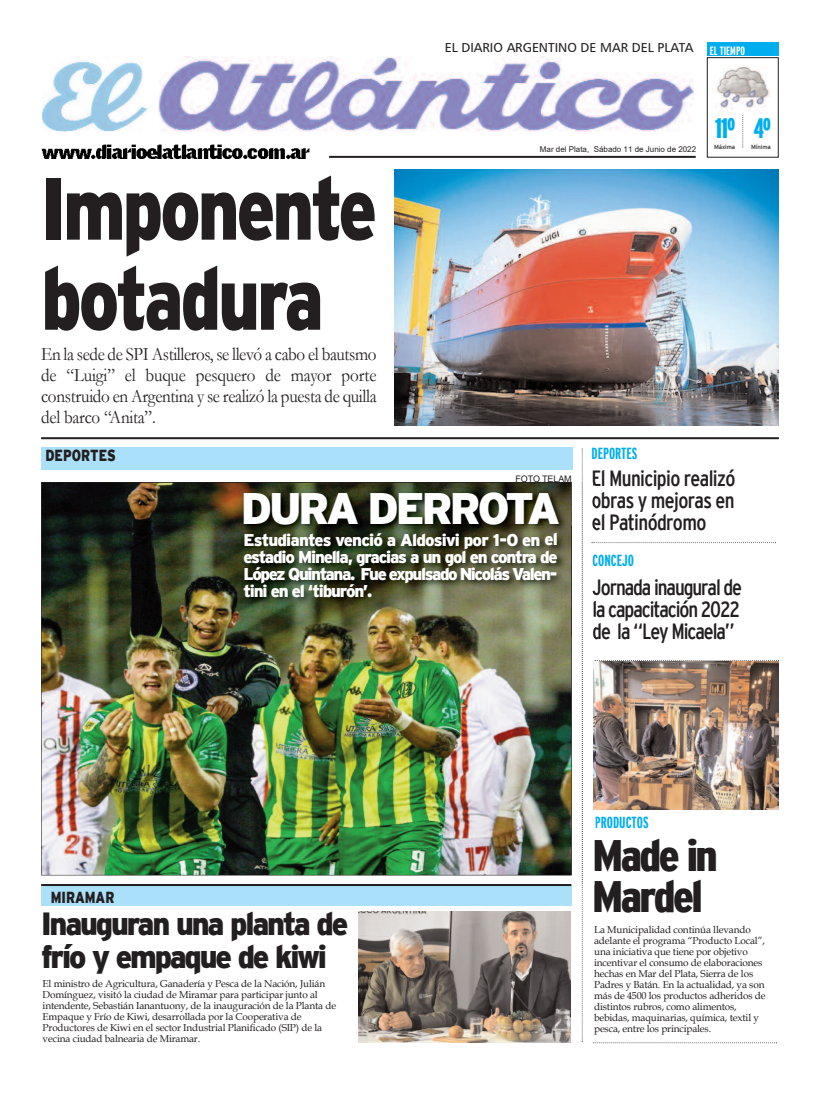
<style>
.page{position:relative;width:820px;height:1095px;background:#fff}
.page>*{position:absolute;margin:0;border:0;box-sizing:border-box;transform-origin:0 0}
.t1{font:900 88px/90px "Interstate";letter-spacing:-.045em;color:#231f20;scale:.81 1}
.t2{font:900 condensed 44px/41px "Interstate";letter-spacing:-.055em;color:#231f20;scale:1.07 1}
.t3{font:900 44px "Interstate";letter-spacing:-.07em;color:#fff}
.t4{font:900 32px/33px "Interstate";letter-spacing:-.07em;color:#231f20;scale:.95 1}
.t5{font:900 extra-condensed 28px "Interstate";color:#00aeef}
.t6{font:condensed 22px/22px "Interstate";letter-spacing:-.05em;color:#231f20;text-align:justify}
.t7{font:19px/21px "Garamond";letter-spacing:-.02em;color:#231f20;text-align:justify;scale:.9 1}
.t8{font:900 17px/17px "Interstate";letter-spacing:-.085em;color:#fff;text-align:justify}
.t9{font:700 extra-condensed 16px "Interstate";color:#00aeef}
.t10{font:900 16px "Interstate";color:#231f20;scale:.8 1}
.t11{font:13px "Humanist 777 BT Roman B";color:#231f20}
.t12{font:700 extra-condensed 12px "Interstate";color:#fff}
.t13{font:10px/11px "Book Antiqua";letter-spacing:-.015em;color:#231f20}
.t14{font:9px "Arial";letter-spacing:-.015em;color:#231f20}
.t15{font:8px "Arial";color:#231f20}
.t16{font:6px "Interstate";letter-spacing:-.005em;color:#231f20}
</style>
<div class="page">
<hr style="left:41px;top:437px;width:737px;height:2px;background:#231f20">
<div style="left:41px;top:446px;width:531px;height:23px;background:#aae0f9"></div>
<img style="left:595px;top:661px;width:183px;height:148px">
<img style="left:40px;top:482px;width:555px;height:402px">
<img style="left:42px;top:482px;width:529px;height:392px">
<svg style="left:591px;top:542px;width:184px;height:1px"></svg>
<svg style="left:592px;top:495px;width:3px;height:13px"></svg>
<svg style="left:592px;top:517px;width:3px;height:12px"></svg>
<svg style="left:594px;top:660px;width:184px;height:1px"></svg>
<svg style="left:592px;top:554px;width:3px;height:12px"></svg>
<img style="left:593px;top:661px;width:2px;height:148px">
<img style="left:594px;top:838px;width:1px;height:33px">
<svg style="left:592px;top:589px;width:3px;height:28px"></svg>
<svg style="left:593px;top:626px;width:2px;height:13px"></svg>
<img style="left:42px;top:56px;width:651px;height:75px">
<hr style="left:329px;top:156px;width:366px;height:2px;background:#231f20">
<div style="left:706px;top:57px;width:72px;height:100px;border:1px solid #231f20"></div>
<div style="left:706px;top:43px;width:72px;height:13px;background:#00aeef"></div>
<svg style="left:742px;top:115px;width:1px;height:32px"></svg>
<img style="left:715px;top:66px;width:55px;height:46px">
<img style="left:41px;top:144px;width:269px;height:15px">
<div style="left:41px;top:884px;width:530px;height:21px;background:#aae0f9"></div>
<hr style="left:41px;top:883px;width:530px;height:2px;background:#231f20">
<img style="left:359px;top:911px;width:211px;height:131px">
<img style="left:220px;top:526px;width:369px;height:109px">
<svg style="left:581px;top:448px;width:1px;height:592px"></svg>
<img style="left:394px;top:170px;width:384px;height:256px">
<h1 class="t1" style="left:41px;top:163px;width:416px">Imponente botadura</h1>
<h3 class="t7" style="left:41px;top:343px;width:374px">En la sede de SPI Astilleros, se llevó a cabo el bautsmo de “Luigi” el buque pesquero de mayor porte construido en Argentina y se realizó la puesta de quilla del barco “Anita”.</h3>
<h3 class="t10" style="left:45px;top:446px;width:89px">DEPORTES</h3>
<h3 class="t11" style="left:444px;top:40px;width:250px">EL DIARIO ARGENTINO DE MAR DEL PLATA</h3>
<p class="t12" style="left:709px;top:44px;width:37px">EL TIEMPO</p>
<p class="t15" style="left:539px;top:145px;width:158px">Mar del Plata, Sábado 11 de Junio de 2022</p>
<h3 class="t5" style="left:715px;top:113px;width:58px">11º 4º</h3>
<p class="t16" style="left:713px;top:143px;width:23px">Máxima</p>
<p class="t16" style="left:750px;top:143px;width:21px">Mínima</p>
<h3 class="t9" style="left:591px;top:444px;width:47px">DEPORTES</h3>
<p class="t14" style="left:515px;top:473px;width:58px">FOTO TELAM</p>
<h2 class="t3" style="left:241px;top:483px;width:321px">DURA DERROTA</h2>
<h3 class="t8" style="left:243px;top:531px;width:315px">Estudiantes venció a Aldosivi por 1-0 en el estadio Minella, gracias a un gol en contra de López Quintana. Fue expulsado Nicolás Valen&shy;tini en el ‘tiburón’.</h3>
<h3 class="t6" style="left:591px;top:466px;width:145px">El Municipio realizó obras y mejoras en el Patinódromo</h3>
<h3 class="t9" style="left:592px;top:551px;width:43px">CONCEJO</h3>
<h3 class="t6" style="left:592px;top:575px;width:151px">Jornada inaugural de la capacitación 2022 de la “Ley Micaela”</h3>
<h3 class="t10" style="left:51px;top:887px;width:81px">MIRAMAR</h3>
<h3 class="t4" style="left:41px;top:907px;width:325px">Inauguran una planta de frío y empaque de kiwi</h3>
<p class="t13" style="left:43px;top:977px;width:295px">El ministro de Agricultura, Ganadería y Pesca de la Nación, Julián Domínguez, visitó la ciudad de Miramar para participar junto al intendente, Sebastián Ianantuony, de la inauguración de la Planta de Empaque y Frío de Kiwi, desarrollada por la Cooperativa de Productores de Kiwi en el sector Industrial Planificado (SIP) de la vecina ciudad balnearia de Miramar.</p>
<h3 class="t9" style="left:594px;top:813px;width:55px">PRODUCTOS</h3>
<h2 class="t2" style="left:592px;top:834px;width:119px">Made in<br>Mardel</h2>
<p class="t13" style="left:594px;top:924px;width:173px">La Municipalidad continúa llevando adelante el programa “Producto Local”, una iniciativa que tiene por objetivo incentivar el consumo de elaboraciones hechas en Mar del Plata, Sierra de los Padres y Batán. En la actualidad, ya son más de 4500 los productos adheridos de distintos rubros, como alimentos, bebidas, maquinarias, química, textil y pesca, entre los principales.</p>
</div>
